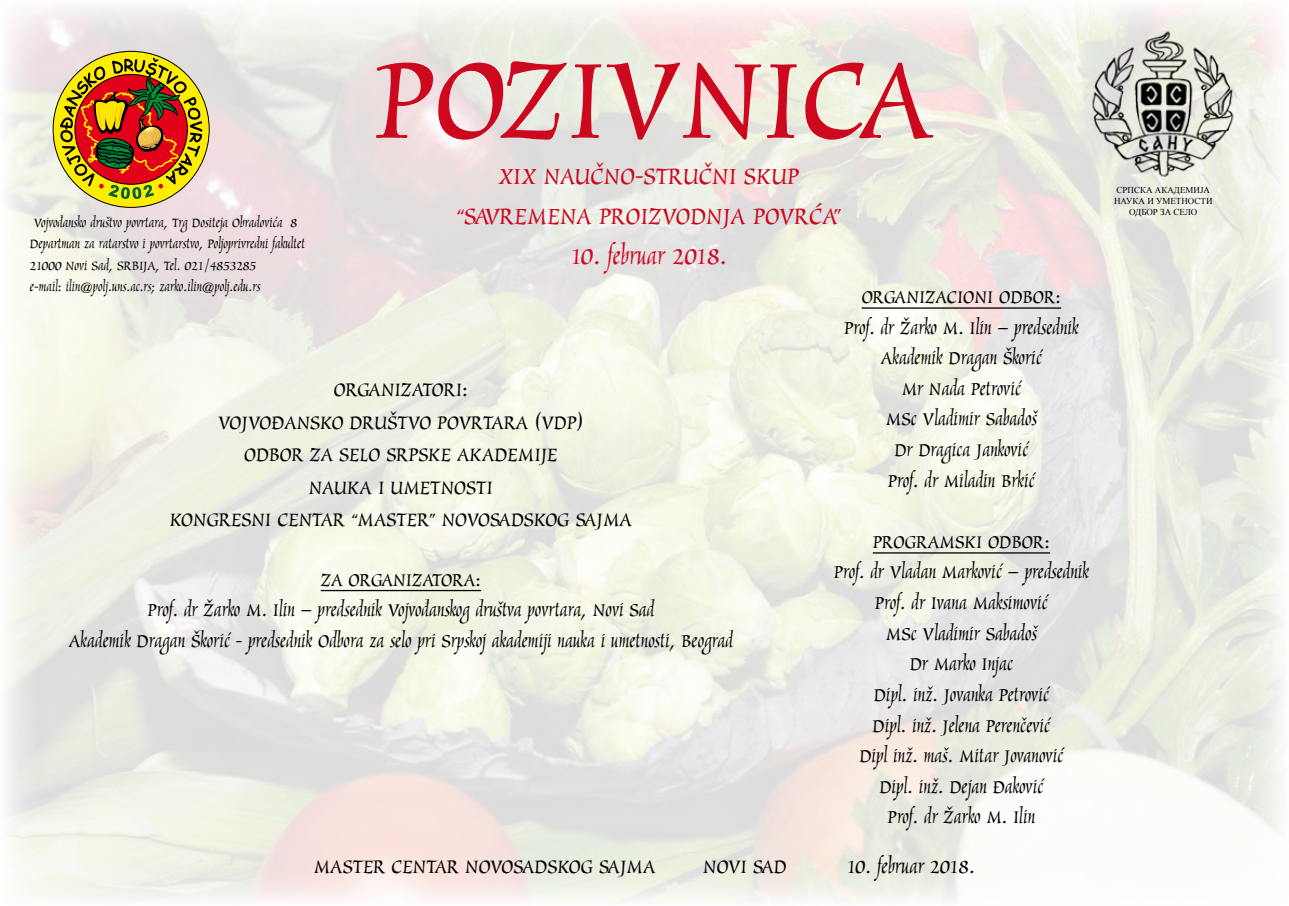
<style>
.page{position:relative;width:1289px;height:906px;background:#fff}
.page>*{position:absolute;margin:0;border:0;box-sizing:border-box;transform-origin:0 0}
.t1{font:162.9px "Marigold";color:#cd071e}
.t2{font:33px/39.6px "Marigold";color:#cd071e;text-align:center}
.t3{font:27px/32.4px "Marigold";color:#000}
.t4{font:25.5px/30.6px "Marigold";color:#000;text-align:center}
.t5{font:18px/21.6px "Marigold";color:#000}
.t6{font:9px/10.8px "Times New Roman";color:#000;text-align:center}
</style>
<div class="page">
<img style="left:7px;top:7px;width:1275px;height:894px">
<img style="left:1084px;top:30px;width:157px;height:151px">
<div style="left:53px;top:51px;width:156px;height:156px;background:#ffed00;border-radius:50%"></div>
<svg style="left:60px;top:30px;width:142px;height:169px"></svg>
<hr style="left:321px;top:590px;width:160px;height:1px;background:#000">
<hr style="left:861px;top:307px;width:200px;height:2px;background:#000">
<hr style="left:872px;top:552px;width:178px;height:1px;background:#000">
<h1 class="t1" style="left:374px;top:2px;width:492px">POZIVNICA</h1>
<p class="t2" style="left:456px;top:156px;width:387px">XIX NAUČNO-STRUČNI SKUP “SAVREMENA PROIZVODNJA POVRĆA”</p>
<p class="t2" style="left:570px;top:235px;width:158px">10. februar 2018.</p>
<p class="t5" style="left:30px;top:211px;width:277px">Vojvođansko društvo povrtara, Trg Dositeja Obradovića 8<br>Departman za ratarstvo i povrtarstvo, Poljoprivredni fakultet 21000 Novi Sad, SRBIJA, Tel. 021/4853285<br>e-mail: ilin@polj.uns.ac.rs; zarko.ilin@polj.edu.rs</p>
<p class="t4" style="left:844px;top:281px;width:236px">ORGANIZACIONI ODBOR:<br>Prof. dr Žarko M. Ilin – predsednik<br>Akademik Dragan Škorić<br>Mr Nada Petrović<br>MSc Vladimir Sabadoš<br>Dr Dragica Janković<br>Prof. dr Miladin Brkić</p>
<p class="t3" style="left:334px;top:373px;width:136px">ORGANIZATORI:</p>
<p class="t3" style="left:218px;top:405px;width:367px">VOJVOĐANSKO DRUŠTVO POVRTARA (VDP)</p>
<p class="t3" style="left:244px;top:438px;width:315px">ODBOR ZA SELO SRPSKE AKADEMIJE</p>
<p class="t3" style="left:309px;top:470px;width:124px">NAUKA I UMETNOST</p>
<p class="t3" style="left:170px;top:470px;width:463px;text-indent:317px">I<br>KONGRESNI CENTAR “MASTER” NOVOSADSKOG SAJMA</p>
<p class="t4" style="left:69px;top:563px;width:665px">ZA ORGANIZATORA:<br>Prof. dr Žarko M. Ilin – predsednik Vojvođanskog društva povrtara, Novi Sad<br>Akademik Dragan Škorić - predsednik Odbora za selo pri Srpskoj akademiji nauka i umetnosti, Beograd</p>
<p class="t4" style="left:833px;top:526px;width:257px">PROGRAMSKI ODBOR:<br>Prof. dr Vladan Marković – predsednik<br>Prof. dr Ivana Maksimović<br>MSc Vladimir Sabadoš<br>Dr Marko Injac<br>Dipl. inž. Jovanka Petrović<br>Dipl. inž. Jelena Perenčević<br>Dipl inž. maš. Mitar Jovanović<br>Dipl. inž. Dejan Đaković<br>Prof. dr Žarko M. Ilin</p>
<p class="t3" style="left:314px;top:849px;width:343px">Master centAR Novosadskog sajma</p>
<p class="t3" style="left:703px;top:849px;width:62px">NOV I SAD</p>
<p class="t3" style="left:846px;top:849px;width:130px">10. februar 2018.</p>
<p class="t6" style="left:1113px;top:184px;width:100px">СРПСКА АКАДЕМИЈА<br>НАУКА И УМЕТНОСТИ<br>ОДБОР ЗА СЕЛО</p>
</div>
